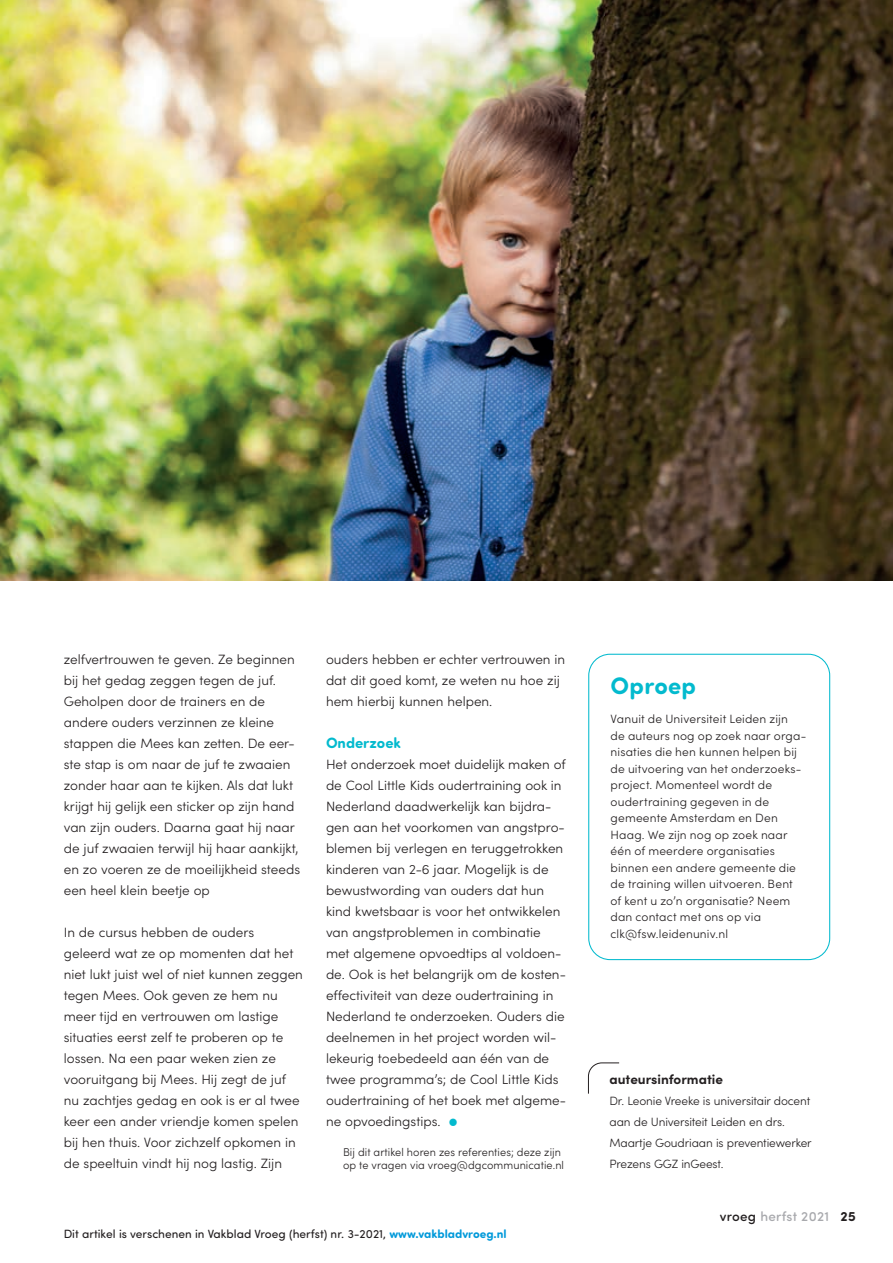
<style>
.page{position:relative;width:893px;height:1263px;background:#fff}
.page>*{position:absolute;margin:0;border:0;box-sizing:border-box;transform-origin:0 0}
.t1{font:700 24px "Sofia Pro Soft";letter-spacing:.01em;color:#03bace}
.t2{font:700 15px "Sofia Pro Soft";color:#03bace}
.t3{font:300 13.5px/21px "Sofia Pro";color:#231f20}
.t4{font:500 13.5px "Sofia Pro Soft";letter-spacing:.02em;color:#a8a9ad}
.t5{font:700 13.5px "Sofia Pro";color:#231f20}
.t6{font:300 12px/16.5px "Sofia Pro";letter-spacing:.01em;color:#231f20}
.t7{font:300 12px/21px "Sofia Pro";letter-spacing:-.01em;color:#231f20}
.t8{font:12px "Sofia Pro Soft";color:#231f20}
.t9{font:300 11.25px/13px "Sofia Pro";letter-spacing:.01em;color:#231f20}
.s1{color:#03bace}
.s2{font-weight:700;color:#0099da}
.s3{color:#231f20}
.s4{font-weight:700;color:#231f20}
</style>
<div class="page">
<img style="left:0;top:0;width:893px;height:580px">
<div style="left:588px;top:654px;width:242px;height:306px;border:1px solid #03bace;border-radius:21px"></div>
<svg style="left:588px;top:1062px;width:32px;height:32px"></svg>
<p class="t3" style="left:64px;top:648px;width:238px">zelfvertrouwen te geven. Ze beginnen bij het gedag zeggen tegen de juf.<br>Geholpen door de trainers en de andere ouders verzinnen ze kleine stappen die Mees kan zetten. De eer&shy;ste stap is om naar de juf te zwaaien zonder haar aan te kijken. Als dat lukt krijgt hij gelijk een sticker op zijn hand van zijn ouders. Daarna gaat hij naar de juf zwaaien terwijl hij haar aankijkt, en zo voeren ze de moeilijkheid steeds een heel klein beetje op</p>
<p class="t3" style="left:64px;top:921px;width:241px">In de cursus hebben de ouders geleerd wat ze op momenten dat het niet lukt juist wel of niet kunnen zeggen tegen Mees. Ook geven ze hem nu meer tijd en vertrouwen om lastige situaties eerst zelf te proberen op te lossen. Na een paar weken zien ze vooruitgang bij Mees. Hij zegt de juf nu zachtjes gedag en ook is er al twee keer een ander vriendje komen spelen bij hen thuis. Voor zichzelf opkomen in de speeltuin vindt hij nog lastig. Zijn</p>
<p class="t3" style="left:326px;top:648px;width:241px">ouders hebben er echter vertrouwen in dat dit goed komt, ze weten nu hoe zij hem hierbij kunnen helpen.</p>
<p class="t2" style="left:326px;top:732px;width:76px">Onderzoek</p>
<p class="t3" style="left:326px;top:753px;width:242px">Het onderzoek moet duidelijk maken of de Cool Little Kids oudertraining ook in Nederland daadwerkelijk kan bijdra&shy;gen aan het voorkomen van angstpro&shy;blemen bij verlegen en teruggetrokken kinderen van 2-6 jaar. Mogelijk is de bewustwording van ouders dat hun kind kwetsbaar is voor het ontwikkelen van angstproblemen in combinatie met algemene opvoedtips al voldoen&shy;de. Ook is het belangrijk om de kosten&shy;effectiviteit van deze oudertraining in Nederland te onderzoeken. Ouders die deelnemen in het project worden wil&shy;lekeurig toebedeeld aan één van de twee programma’s; de Cool Little Kids oudertraining of het boek met algeme&shy;ne opvoedingstips. <span class="s1">●</span></p>
<p class="t9" style="left:343px;top:1144px;width:223px">Bij dit artikel horen zes referenties; deze zijn op te vragen via vroeg@dgcommunicatie.nl</p>
<p class="t8" style="left:64px;top:1225px;width:445px">Dit artikel is verschenen in Vakblad Vroeg (herfst) nr. 3-2021, <span class="s2">www.vakbladvroeg.nl</span></p>
<h1 class="t1" style="left:610px;top:668px;width:87px">Oproep</h1>
<p class="t6" style="left:610px;top:710px;width:197px">Vanuit de Universiteit Leiden zijn<br>de auteurs nog op zoek naar orga&shy;nisaties die hen kunnen helpen bij de uitvoering van het onderzoeks&shy;project. Momenteel wordt de oudertraining gegeven in de gemeente Amsterdam en Den<br>Haag. We zijn nog op zoek naar één of meerdere organisaties binnen een andere gemeente die de training willen uitvoeren. Bent of kent u zo’n organisatie? Neem dan contact met ons op via clk@fsw.leidenuniv.nl</p>
<p class="t5" style="left:609px;top:1069px;width:115px">auteursinformatie</p>
<p class="t7" style="left:609px;top:1090px;width:204px">Dr. Leonie Vreeke is universitair docent aan de Universiteit Leiden en drs.<br>Maartje Goudriaan is preventiewerker Prezens GGZ inGeest.</p>
<p class="t4" style="left:720px;top:1206px;width:138px"><span class="s3">vroeg</span> herfst 2021 <span class="s4">25</span></p>
</div>
